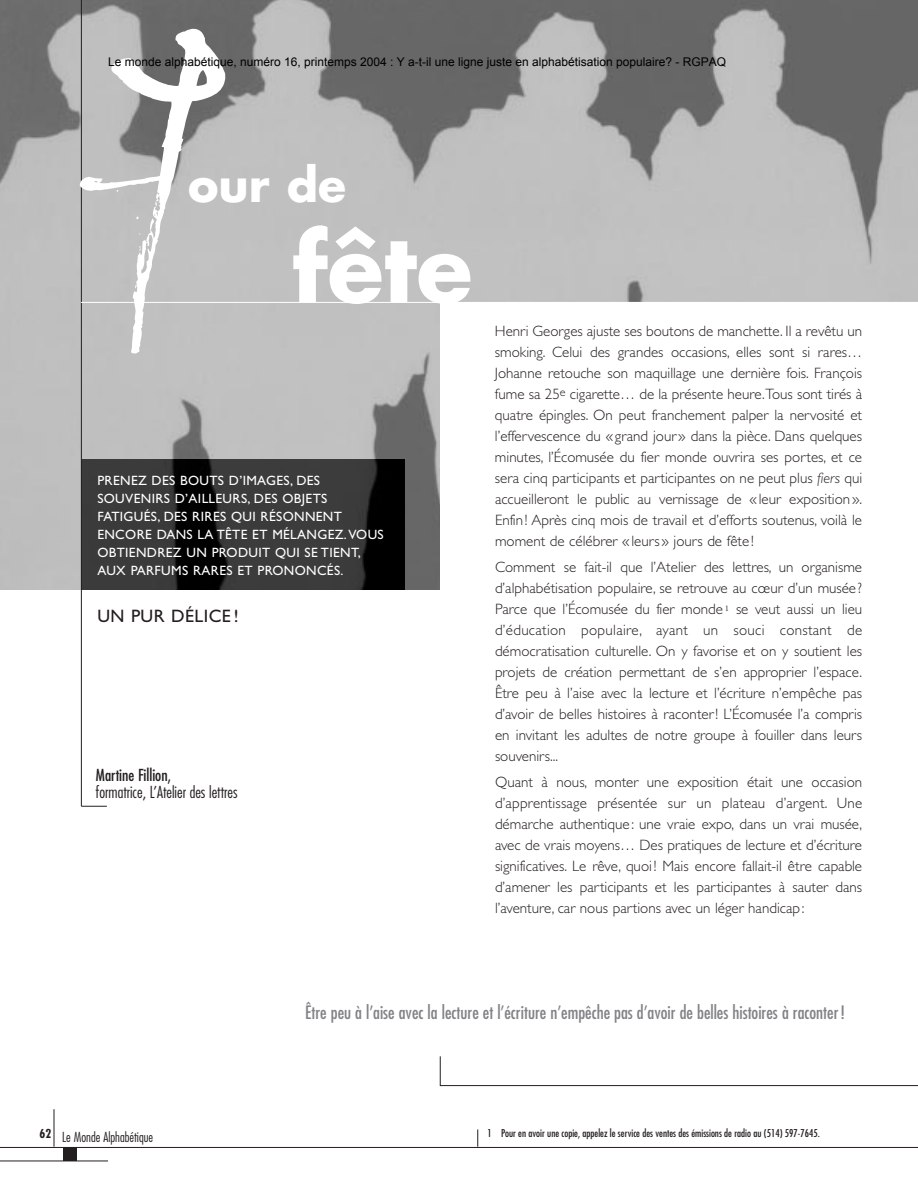
<style>
.page{position:relative;width:918px;height:1188px;background:#fff}
.page>*{position:absolute;margin:0;border:0;box-sizing:border-box;transform-origin:0 0}
.t1{font:229.35px "Lassigue D Mato";color:#fff}
.t2{font:700 91.8px "Futura";color:#fff}
.t3{font:700 45.9px "Futura";color:#fff}
.t4{font:condensed 18px "Futura";color:#808285}
.t5{font:18px "Gill Sans";letter-spacing:.025em;color:#231f20}
.t6{font:300 condensed 16.05px "Futura";color:#231f20}
.t7{font:condensed 16.05px "Futura";color:#231f20}
.t8{font:300 15px/21px "Gill Sans";color:#231f20;text-align:justify}
.t9{font:13.5px/18px "Gill Sans";letter-spacing:.025em;color:#fff}
.t10{font:300 condensed 13.5px "Futura";color:#231f20}
.t11{font:12px "Arial";color:#000}
.t12{font:condensed 10.5px "Futura";color:#231f20}
.s1{font-style:italic}
</style>
<div class="page">
<img style="left:0;top:0;width:918px;height:590px">
<img style="left:82px;top:459px;width:323px;height:131px">
<div style="left:441px;top:303px;width:477px;height:885px;background:#fff"></div>
<hr style="left:0;top:1147px;width:918px;height:1px;background:#231f20">
<hr style="left:0;top:1161px;width:108px;height:1px;background:#231f20">
<hr style="left:54px;top:1109px;width:1px;height:38px;background:#231f20">
<svg style="left:477px;top:1129px;width:1px;height:18px"></svg>
<div style="left:63px;top:1147px;width:13px;height:14px;background:#231f20"></div>
<svg style="left:81px;top:806px;width:26px;height:1px"></svg>
<hr style="left:81px;top:0;width:1px;height:806px;background:#231f20">
<svg style="left:440px;top:1056px;width:478px;height:30px"></svg>
<hr style="left:81px;top:302px;width:837px;height:1px;background:#fff">
<h1 class="t1" style="left:74px;top:12px;width:132px">J</h1>
<p class="t11" style="left:108px;top:54px;width:620px">Le monde alphabétique, numéro 16, printemps 2004 : Y a-t-il une ligne juste en alphabétisation populaire? - RGPAQ</p>
<h3 class="t3" style="left:188px;top:164px;width:159px">our de</h3>
<h2 class="t2" style="left:292px;top:226px;width:182px">fête</h2>
<p class="t8" style="left:495px;top:322px;width:369px">Henri Georges ajuste ses boutons de manchette. Il a revêtu un smoking. Celui des grandes occasions, elles sont si rares… Johanne retouche son maquillage une dernière fois. François fume sa 25<sup>e</sup> cigarette… de la présente heure.Tous sont tirés à quatre épingles. On peut franchement palper la nervosité et l’effervescence du «grand jour» dans la pièce. Dans quelques minutes, l’Écomusée du fier monde ouvrira ses portes, et ce sera cinq participants et participantes on ne peut plus <span class="s1">fiers</span> qui accueilleront le public au vernissage de «leur exposition».<br>Enfin! Après cinq mois de travail et d’efforts soutenus, voilà le moment de célébrer «leurs» jours de fête!</p>
<p class="t8" style="left:495px;top:558px;width:369px">Comment se fait-il que l’Atelier des lettres, un organisme d’alphabétisation populaire, se retrouve au cœur d’un musée?<br>Parce que l’Écomusée du fier monde <sup>1</sup> se veut aussi un lieu d’éducation populaire, ayant un souci constant de démocratisation culturelle. On y favorise et on y soutient les projets de création permettant de s’en approprier l’espace.<br>Être peu à l’aise avec la lecture et l’écriture n’empêche pas d’avoir de belles histoires à raconter! L’Écomusée l’a compris en invitant les adultes de notre groupe à fouiller dans leurs souvenirs...</p>
<p class="t8" style="left:495px;top:774px;width:369px">Quant à nous, monter une exposition était une occasion d’apprentissage présentée sur un plateau d’argent. Une démarche authentique: une vraie expo, dans un vrai musée, avec de vrais moyens… Des pratiques de lecture et d’écriture significatives. Le rêve, quoi! Mais encore fallait-il être capable d’amener les participants et les participantes à sauter dans l’aventure, car nous partions avec un léger handicap:</p>
<p class="t9" style="left:97px;top:473px;width:288px">PRENEZ DES BOUTS D’IMAGES, DES SOUVENIRS D’AILLEURS, DES OBJETS FATIGUÉS, DES RIRES QUI RÉSONNENT ENCORE DANS LA TÊTE ET MÉLANGEZ.VOUS OBTIENDREZ UN PRODUIT QUI SE TIENT, AUX PARFUMS RARES ET PRONONCÉS.</p>
<p class="t5" style="left:97px;top:610px;width:143px">UN PUR DÉLICE !</p>
<p class="t7" style="left:96px;top:767px;width:77px">Martine Fillion,</p>
<p class="t6" style="left:96px;top:786px;width:143px">formatrice, L’Atelier des lettres</p>
<p class="t10" style="left:39px;top:1131px;width:115px"><sup>62</sup> Le Monde Alphabétique</p>
<p class="t4" style="left:305px;top:1005px;width:541px">Être peu à l’aise avec la lecture et l’écriture n’empêche pas d’avoir de belles histoires à raconter!</p>
<p class="t12" style="left:488px;top:1129px;width:334px">1 Pour en avoir une copie, appelez le service des ventes des émissions de radio au (514) 597-7645.</p>
</div>
